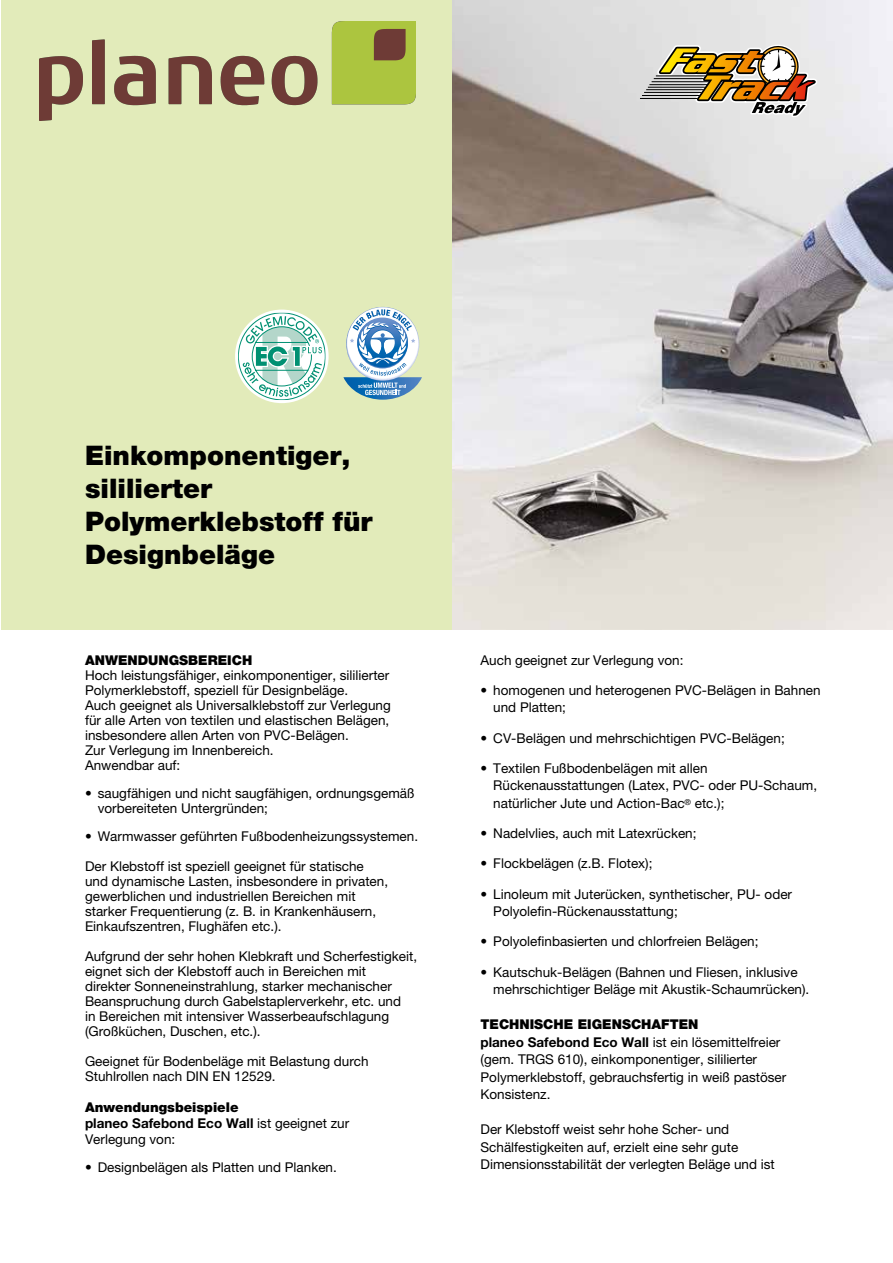
<style>
.page{position:relative;width:893px;height:1263px;background:#fff}
.page>*{position:absolute;margin:0;border:0;box-sizing:border-box;transform-origin:0 0}
.t1{font:900 27px/33px "Helvetica Neue LTW1 G";color:#000}
.t2{font:13.5px/15px "Helvetica Neue LTW1 G";color:#000}
.t3{font:900 13.5px "Helvetica Neue LTW1 G";color:#000}
.s1{font-weight:900}
.s2{font-weight:700}
</style>
<div class="page">
<img style="left:451px;top:0;width:442px;height:629px">
<div style="left:1px;top:0;width:450px;height:629px;background:#e2ebba"></div>
<div style="left:235px;top:310px;width:94px;height:93px;background:#fff;border-radius:50%"></div>
<svg style="left:238px;top:313px;width:88px;height:87px"></svg>
<svg style="left:343px;top:307px;width:79px;height:93px"></svg>
<hr style="left:646px;top:89px;width:57px;height:1px;background:#000">
<hr style="left:644px;top:92px;width:58px;height:1px;background:#000">
<hr style="left:642px;top:95px;width:58px;height:1px;background:#000">
<hr style="left:640px;top:98px;width:58px;height:1px;background:#000">
<svg style="left:648px;top:45px;width:169px;height:72px;background:#b7a282"></svg>
<img style="left:39px;top:21px;width:377px;height:99px">
<h1 class="t1" style="left:85px;top:439px;width:289px">Einkomponentiger, sililierter<br>Polymerklebstoff für<br>Designbeläge</h1>
<p class="t3" style="left:85px;top:651px;width:169px">ANWENDUNGSBEREICH</p>
<p class="t2" style="left:85px;top:667px;width:307px">Hoch leistungsfähiger, einkomponentiger, sililierter Polymerklebstoff, speziell für Designbeläge.<br>Auch geeignet als Universalklebstoff zur Verlegung für alle Arten von textilen und elastischen Belägen, insbesondere allen Arten von PVC-Belägen.<br>Zur Verlegung im Innenbereich.<br>Anwendbar auf:</p>
<p class="t2" style="left:98px;top:785px;width:318px;text-indent:-13px">• saugfähigen und nicht saugfähigen, ordnungsgemäß vorbereiteten Untergründen;</p>
<p class="t2" style="left:85px;top:828px;width:335px">• Warmwasser geführten Fußbodenheizungssystemen.</p>
<p class="t2" style="left:85px;top:858px;width:305px">Der Klebstoff ist speziell geeignet für statische und dynamische Lasten, insbesondere in privaten, gewerblichen und industriellen Bereichen mit starker Frequentierung (z. B. in Krankenhäusern, Einkaufszentren, Flughäfen etc.).</p>
<p class="t2" style="left:85px;top:949px;width:334px">Aufgrund der sehr hohen Klebkraft und Scherfestigkeit, eignet sich der Klebstoff auch in Bereichen mit<br>direkter Sonneneinstrahlung, starker mechanischer Beanspruchung durch Gabelstaplerverkehr, etc. und<br>in Bereichen mit intensiver Wasserbeaufschlagung (Großküchen, Duschen, etc.).</p>
<p class="t2" style="left:85px;top:1054px;width:285px">Geeignet für Bodenbeläge mit Belastung durch<br>Stuhlrollen nach DIN EN 12529.</p>
<p class="t2" style="left:85px;top:1098px;width:266px;line-height:16.4px"><span class="s1">Anwendungsbeispiele<br></span><span class="s2">planeo Safebond Eco Wall</span> ist geeignet zur<br>Verlegung von:</p>
<p class="t2" style="left:85px;top:1159px;width:253px">• Designbelägen als Platten und Planken.</p>
<p class="t2" style="left:480px;top:652px;width:204px">Auch geeignet zur Verlegung von:</p>
<p class="t2" style="left:493px;top:681px;width:329px;line-height:17.5px;text-indent:-13px">• homogenen und heterogenen PVC-Belägen in Bahnen und Platten;</p>
<p class="t2" style="left:480px;top:730px;width:306px">• CV-Belägen und mehrschichtigen PVC-Belägen;</p>
<p class="t2" style="left:493px;top:759px;width:325px;line-height:17.5px;text-indent:-13px">• Textilen Fußbodenbelägen mit allen<br>Rückenausstattungen (Latex, PVC- oder PU-Schaum, natürlicher Jute und Action-Bac<sup>®</sup> etc.);</p>
<p class="t2" style="left:480px;top:826px;width:218px">• Nadelvlies, auch mit Latexrücken;</p>
<p class="t2" style="left:480px;top:856px;width:173px">• Flockbelägen (z.B. Flotex);</p>
<p class="t2" style="left:493px;top:885px;width:300px;line-height:17.5px;text-indent:-13px">• Linoleum mit Juterücken, synthetischer, PU- oder<br>Polyolefin-Rückenausstattung;</p>
<p class="t2" style="left:480px;top:934px;width:280px">• Polyolefinbasierten und chlorfreien Belägen;</p>
<p class="t2" style="left:493px;top:963px;width:318px;line-height:17.5px;text-indent:-13px">• Kautschuk-Belägen (Bahnen und Fliesen, inklusive mehrschichtiger Beläge mit Akustik-Schaumrücken).</p>
<p class="t2" style="left:480px;top:1016px;width:307px;line-height:17.5px"><span class="s1">TECHNISCHE EIGENSCHAFTEN<br></span><span class="s2">planeo Safebond Eco Wall</span> ist ein lösemittelfreier (gem. TRGS 610), einkomponentiger, sililierter Polymerklebstoff, gebrauchsfertig in weiß pastöser Konsistenz.</p>
<p class="t2" style="left:480px;top:1121px;width:296px;line-height:17.5px">Der Klebstoff weist sehr hohe Scher- und<br>Schälfestigkeiten auf, erzielt eine sehr gute<br>Dimensionsstabilität der verlegten Beläge und ist</p>
</div>
